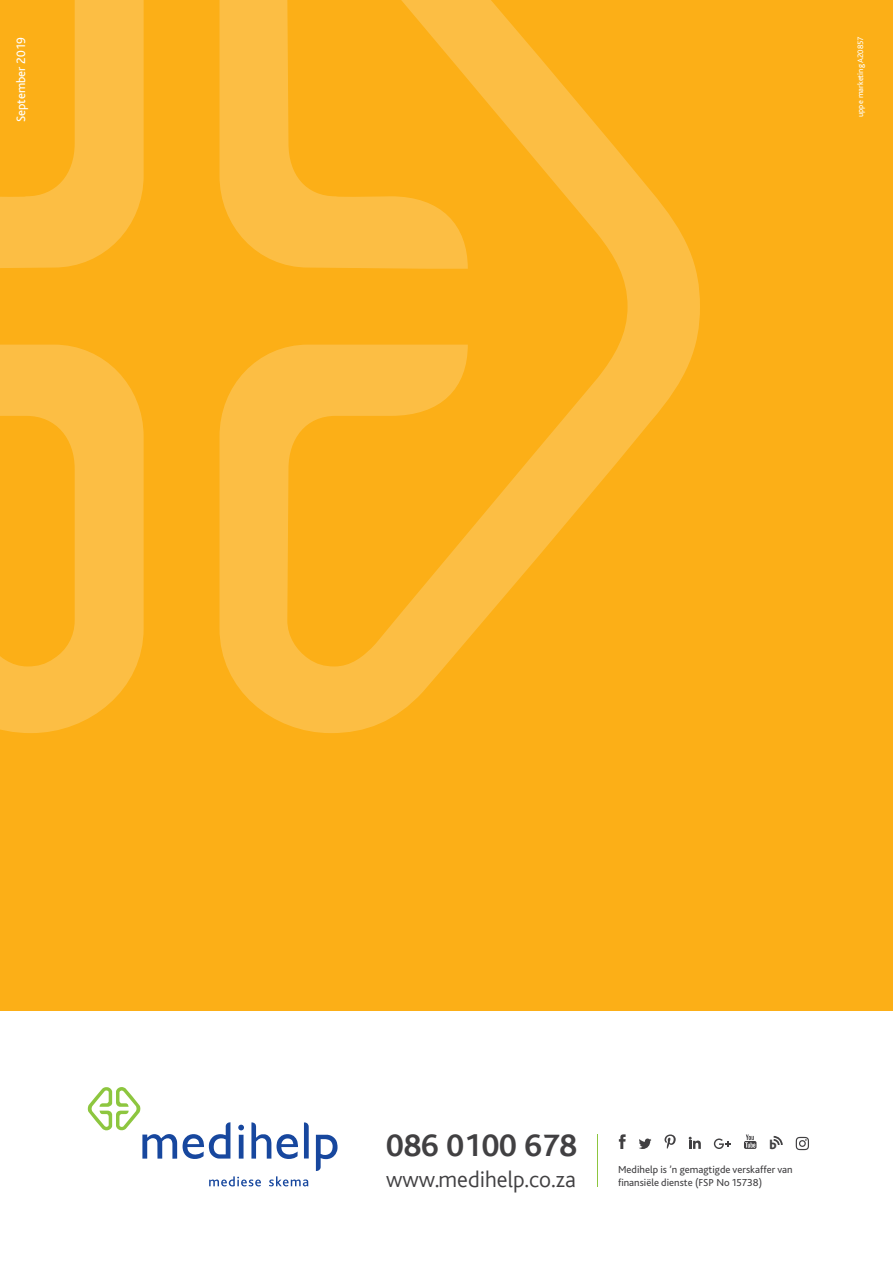
<style>
.page{position:relative;width:893px;height:1263px;background:#fff}
.page>*{position:absolute;margin:0;border:0;box-sizing:border-box;transform-origin:0 0}
.t1{font:700 32.4px "Bliss";color:#414042}
.t2{font:300 23.4px "Bliss";color:#414042}
.t3{font:800 13.2px "Bliss";color:#414042}
.t4{font:12.6px "Bliss";color:#fff}
.t5{font:10.65px/12.8px "Bliss 2";color:#414042}
.t6{font:8.25px "Bliss";color:#fff}
</style>
<div class="page">
<div style="left:0;top:0;width:893px;height:1010px;background:#fcaf17"></div>
<svg style="left:219px;top:0;width:481px;height:733px"></svg>
<svg style="left:0;top:0;width:144px;height:733px;fill:#fcbe44"></svg>
<svg style="left:744px;top:1134px;width:12px;height:15px"></svg>
<svg style="left:714px;top:1138px;width:17px;height:11px"></svg>
<svg style="left:689px;top:1137px;width:12px;height:12px"></svg>
<svg style="left:619px;top:1134px;width:7px;height:15px"></svg>
<svg style="left:639px;top:1138px;width:12px;height:11px"></svg>
<svg style="left:796px;top:1137px;width:13px;height:13px"></svg>
<svg style="left:664px;top:1134px;width:12px;height:15px"></svg>
<svg style="left:774px;top:1136px;width:9px;height:9px"></svg>
<hr style="left:597px;top:1134px;width:1px;height:53px;background:#8dc63f">
<svg style="left:87px;top:1087px;width:90px;height:72px"></svg>
<svg style="left:251px;top:1122px;width:20px;height:36px"></svg>
<svg style="left:304px;top:1122px;width:5px;height:36px"></svg>
<svg style="left:238px;top:1125px;width:6px;height:33px"></svg>
<svg style="left:316px;top:1135px;width:22px;height:36px"></svg>
<svg style="left:277px;top:1134px;width:21px;height:25px"></svg>
<svg style="left:183px;top:1122px;width:47px;height:37px"></svg>
<svg style="left:209px;top:1176px;width:52px;height:10px"></svg>
<svg style="left:269px;top:1176px;width:39px;height:10px"></svg>
<p class="t4" style="left:14px;top:122px;width:87px;rotate:-90deg">September 2019</p>
<p class="t6" style="left:856px;top:117px;width:82px;rotate:-90deg">uppe marketing A20857</p>
<h1 class="t1" style="left:386px;top:1128px;width:193px">086 0100 678</h1>
<h2 class="t2" style="left:386px;top:1167px;width:191px">www.medihelp.co.za</h2>
<p class="t3" style="left:769px;top:1137px;width:9px">b</p>
<p class="t5" style="left:618px;top:1163px;width:176px">Medihelp is ’n gemagtigde verskaffer van finansiële dienste (FSP No 15738)</p>
</div>
